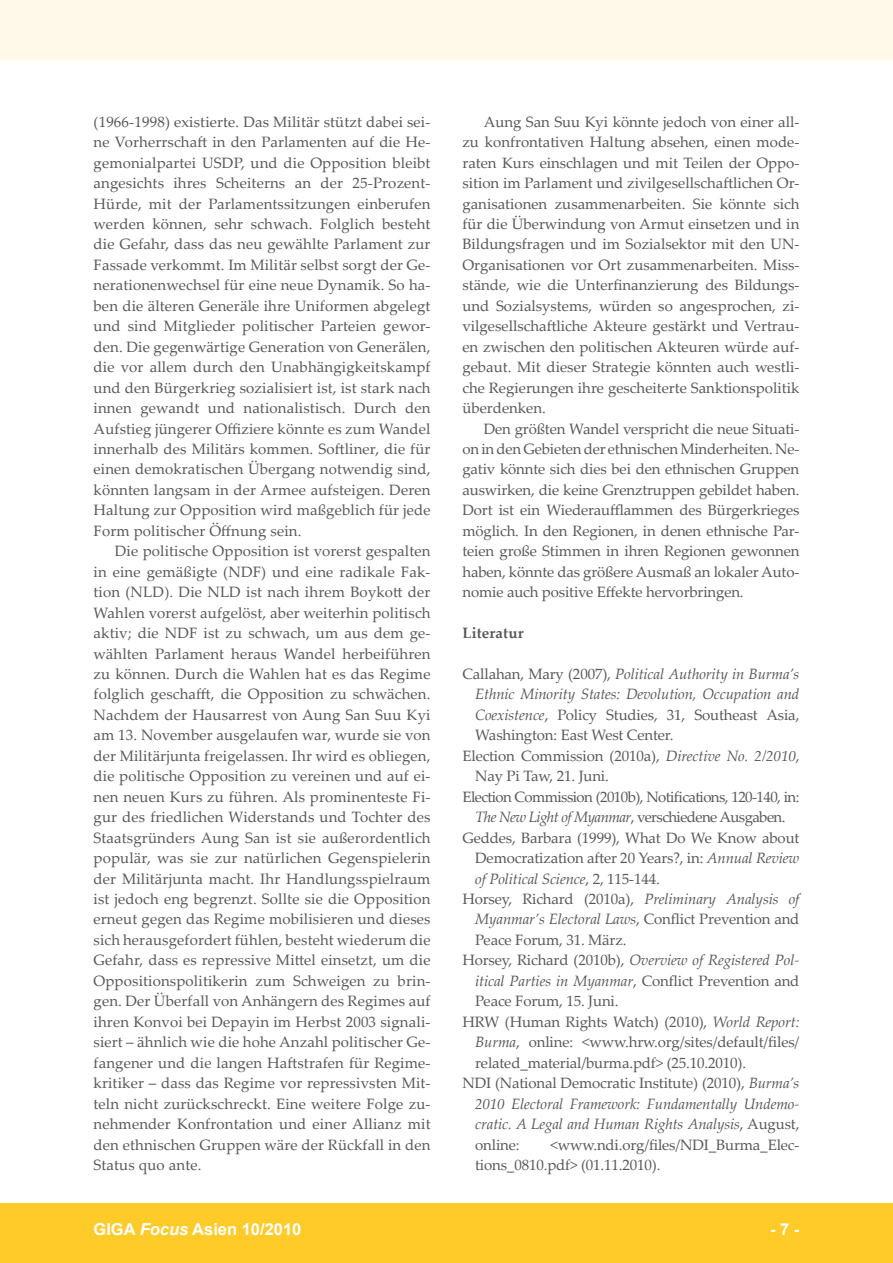
<style>
.page{position:relative;width:893px;height:1263px;background:#fff}
.page>*{position:absolute;margin:0;border:0;box-sizing:border-box;transform-origin:0 0}
.t1{font:700 16.5px "Arial";color:#fff}
.foc__text_fliesstext{font:15px/20.4px "Palatino Linotype";color:#57585a;text-align:justify}
.foc__text_1__absatz{font:15px/20.4px "Palatino Linotype";letter-spacing:.01em;color:#57585a;text-align:justify}
.foc__text_literatur{font:15px/20.4px "Palatino Linotype";letter-spacing:-.01em;color:#57585a;text-align:justify}
.foc__text_literatur-2{font:italic 15px/20.4px "Palatino Linotype";letter-spacing:-.01em;color:#57585a;text-align:justify}
.foc__text_literatur-3{font:15px/20.4px "Palatino Linotype";letter-spacing:-.04em;color:#57585a;text-align:center}
.foc__text_ueberschri{font:700 15px "Palatino Linotype";letter-spacing:.01em;color:#57585a}
.s1{font-style:normal}
.s2{font-style:italic}
</style>
<div class="page">
<div style="left:0;top:1203px;width:893px;height:60px;background:#fecb29"></div>
<div style="left:0;top:0;width:893px;height:60px;background:#fef9e9"></div>
<p class="foc__text_1__absatz" style="left:94px;top:111px;width:339px">(1966-1998) existierte. Das Militär stützt dabei sei&shy;ne Vorherrschaft in den Parlamenten auf die He&shy;gemonialpartei USDP, und die Opposition bleibt angesichts ihres Scheiterns an der 25-Prozent-Hürde, mit der Parlamentssitzungen einberufen werden können, sehr schwach. Folglich besteht die Gefahr, dass das neu gewählte Parlament zur Fassade verkommt. Im Militär selbst sorgt der Ge&shy;nerationenwechsel für eine neue Dynamik. So ha&shy;ben die älteren Generäle ihre Uniformen abgelegt und sind Mitglieder politischer Parteien gewor&shy;den. Die gegenwärtige Generation von Generälen, die vor allem durch den Unabhängigkeitskampf und den Bürgerkrieg sozialisiert ist, ist stark nach innen gewandt und nationalistisch. Durch den Aufstieg jüngerer Offiziere könnte es zum Wandel innerhalb des Militärs kommen. Softliner, die für einen demokratischen Übergang notwendig sind, könnten langsam in der Armee aufsteigen. Deren Haltung zur Opposition wird maßgeblich für jede Form politischer Öffnung sein.</p>
<p class="foc__text_fliesstext" style="left:94px;top:540px;width:338px;text-indent:21px">Die politische Opposition ist vorerst gespalten in eine gemäßigte (NDF) und eine radikale Fak&shy;tion (NLD). Die NLD ist nach ihrem Boykott der Wahlen vorerst aufgelöst, aber weiterhin politisch aktiv; die NDF ist zu schwach, um aus dem ge&shy;wählten Parlament heraus Wandel herbeiführen zu können. Durch die Wahlen hat es das Regime folglich geschafft, die Opposition zu schwächen.<br>Nachdem der Hausarrest von Aung San Suu Kyi am 13. November ausgelaufen war, wurde sie von der Militärjunta freigelassen. Ihr wird es obliegen, die politische Opposition zu vereinen und auf ei&shy;nen neuen Kurs zu führen. Als prominenteste Fi&shy;gur des friedlichen Widerstands und Tochter des Staatsgründers Aung San ist sie außerordentlich populär, was sie zur natürlichen Gegenspielerin der Militärjunta macht. Ihr Handlungsspielraum ist jedoch eng begrenzt. Sollte sie die Opposition erneut gegen das Regime mobilisieren und dieses sich herausgefordert fühlen, besteht wiederum die Gefahr, dass es repressive Mittel einsetzt, um die Oppositionspolitikerin zum Schweigen zu brin&shy;gen. Der Überfall von Anhängern des Regimes auf ihren Konvoi bei Depayin im Herbst 2003 signali&shy;siert – ähnlich wie die hohe Anzahl politischer Ge&shy;fangener und die langen Haftstrafen für Regime&shy;kritiker – dass das Regime vor repressivsten Mit&shy;teln nicht zurückschreckt. Eine weitere Folge zu&shy;nehmender Konfrontation und einer Allianz mit den ethnischen Gruppen wäre der Rückfall in den Status quo ante.</p>
<p class="foc__text_fliesstext" style="left:462px;top:111px;width:338px;text-indent:21px">Aung San Suu Kyi könnte jedoch von einer all&shy;zu konfrontativen Haltung absehen, einen mode&shy;raten Kurs einschlagen und mit Teilen der Oppo&shy;sition im Parlament und zivilgesellschaftlichen Or&shy;ganisationen zusammenarbeiten. Sie könnte sich für die Überwindung von Armut einsetzen und in Bildungsfragen und im Sozialsektor mit den UN-Organisationen vor Ort zusammenarbeiten. Miss&shy;stände, wie die Unterfinanzierung des Bildungs&shy;und Sozialsystems, würden so angesprochen, zi&shy;vilgesellschaftliche Akteure gestärkt und Vertrau&shy;en zwischen den politischen Akteuren würde auf&shy;gebaut. Mit dieser Strategie könnten auch westli&shy;che Regierungen ihre gescheiterte Sanktionspolitik überdenken.</p>
<p class="foc__text_fliesstext" style="left:462px;top:418px;width:338px;text-indent:21px">Den größten Wandel verspricht die neue Situati&shy;on in den Gebieten der ethnischen Minderheiten. Ne&shy;gativ könnte sich dies bei den ethnischen Gruppen auswirken, die keine Grenztruppen gebildet haben.<br>Dort ist ein Wiederaufflammen des Bürgerkrieges möglich. In den Regionen, in denen ethnische Par&shy;teien große Stimmen in ihren Regionen gewonnen haben, könnte das größere Ausmaß an lokaler Auto&shy;nomie auch positive Effekte hervorbringen.</p>
<p class="foc__text_ueberschri" style="left:462px;top:622px;width:63px">Literatur</p>
<p class="foc__text_literatur-2" style="left:475px;top:663px;width:326px;text-indent:-13px"><span class="s1">Callahan, Mary (2007),</span> Political Authority in Burma’s Ethnic Minority States: Devolution, Occupation and Coexistence<span class="s1">, Policy Studies, 31, Southeast Asia, Washington: East West Center.</span></p>
<p class="foc__text_literatur" style="left:475px;top:745px;width:326px;text-indent:-13px">Election Commission (2010a), <span class="s2">Directive No. 2/2010</span>,<br>Nay Pi Taw, 21. Juni.</p>
<p class="foc__text_literatur-3" style="left:462px;top:786px;width:336px">Election Commission (2010b), Notifications, 120-140, in:<br><span class="s2">The New Light of Myanmar</span>, verschiedene Ausgaben.</p>
<p class="foc__text_literatur" style="left:475px;top:827px;width:326px;text-indent:-13px">Geddes, Barbara (1999), What Do We Know about Democratization after 20 Years?, in: <span class="s2">Annual Review of Political Science</span>, 2, 115-144.</p>
<p class="foc__text_literatur" style="left:475px;top:888px;width:326px;text-indent:-13px">Horsey, Richard (2010a), <span class="s2">Preliminary Analysis of Myanmar’s Electoral Laws</span>, Conflict Prevention and Peace Forum, 31. März.</p>
<p class="foc__text_literatur" style="left:475px;top:949px;width:326px;text-indent:-13px">Horsey, Richard (2010b), <span class="s2">Overview of Registered Pol&shy;itical Parties in Myanmar</span>, Conflict Prevention and Peace Forum, 15. Juni.</p>
<p class="foc__text_literatur" style="left:475px;top:1011px;width:326px;text-indent:-13px">HRW (Human Rights Watch) (2010), <span class="s2">World Report:<br>Burma</span>, online: &lt;www.hrw.org/sites/default/files/ related_material/burma.pdf&gt; (25.10.2010).</p>
<p class="foc__text_literatur-2" style="left:475px;top:1072px;width:326px;text-indent:-13px"><span class="s1">NDI (National Democratic Institute) (2010),</span> Burma’s 2010 Electoral Framework: Fundamentally Undemo&shy;cratic. A Legal and Human Rights Analysis<span class="s1">, August, online:</span></p>
<p class="foc__text_literatur" style="left:475px;top:1133px;width:326px;text-indent:75px">&lt;www.ndi.org/files/NDI_Burma_Elec&shy;tions_0810.pdf&gt; (01.11.2010).</p>
<p class="t1" style="left:94px;top:1218px;width:209px">GIGA <span class="s2">Focus</span> Asien 10/2010</p>
<p class="t1" style="left:770px;top:1218px;width:31px">- -</p>
</div>
